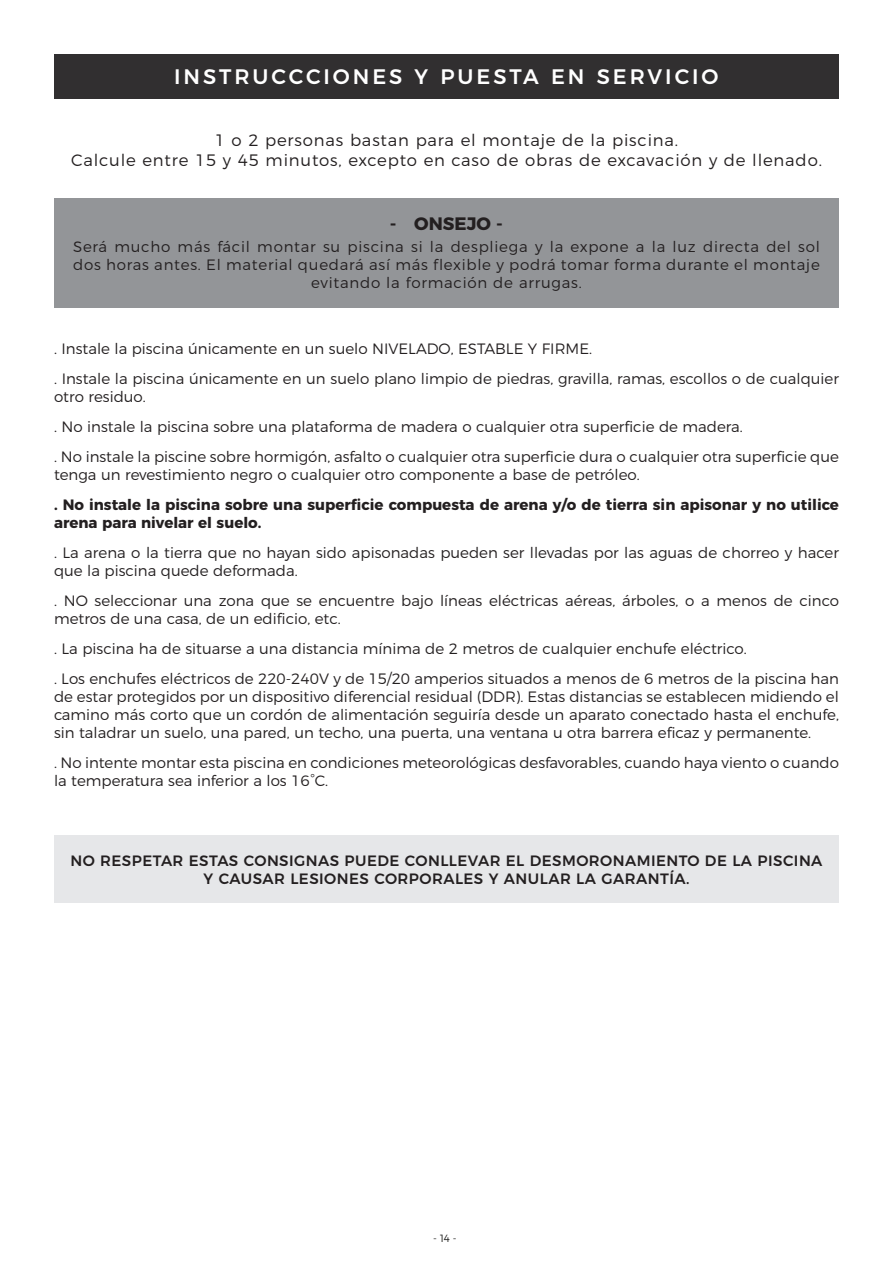
<style>
.page{position:relative;width:893px;height:1263px;background:#fff}
.page>*{position:absolute;margin:0;border:0;box-sizing:border-box;transform-origin:0 0}
.t1{font:500 21px "Montserrat";letter-spacing:.14em;color:#fff}
.t2{font:700 18px "Montserrat";color:#231f20}
.t3{font:300 16.5px/19.8px "Montserrat";letter-spacing:.05em;color:#231f20;text-align:center}
.t4{font:300 15px/18px "Montserrat";color:#231f20}
.t5{font:300 15px/18px "Montserrat";letter-spacing:.05em;color:#231f20;text-align:center}
.t6{font:700 15px/18px "Montserrat";color:#231f20}
.t7{font:500 15px/18px "Montserrat";letter-spacing:.03em;color:#231f20;text-align:center}
.t8{font:300 10.5px "Montserrat";color:#1d1d1b}
</style>
<div class="page">
<div style="left:54px;top:836px;width:785px;height:67px;background:#e6e7e9"></div>
<div style="left:54px;top:198px;width:785px;height:109px;background:#939598"></div>
<div style="left:54px;top:54px;width:785px;height:44px;background:#312f30"></div>
<h1 class="t1" style="left:174px;top:59px;width:546px">INSTRUCCCIONES Y PUESTA EN SERVICIO</h1>
<p class="t3" style="left:71px;top:129px;width:752px">1 o 2 personas bastan para el montaje de la piscina.<br>Calcule entre 15 y 45 minutos, excepto en caso de obras de excavación y de llenado.</p>
<p class="t2" style="left:390px;top:208px;width:115px">- ONSEJO -</p>
<p class="t5" style="left:73px;top:237px;width:748px">Será mucho más fácil montar su piscina si la despliega y la expone a la luz directa del sol dos horas antes. El material quedará así más flexible y podrá tomar forma durante el montaje evitando la formación de arrugas.</p>
<p class="t4" style="left:54px;top:332px;width:786px;line-height:30px">. Instale la piscina únicamente en un suelo NIVELADO, ESTABLE Y FIRME.<br>. Instale la piscina únicamente en un suelo plano limpio de piedras, gravilla, ramas, escollos o de cualquier</p>
<p class="t4" style="left:54px;top:380px;width:786px;line-height:30px">otro residuo.<br>. No instale la piscina sobre una plataforma de madera o cualquier otra superficie de madera.<br>. No instale la piscine sobre hormigón, asfalto o cualquier otra superficie dura o cualquier otra superficie que</p>
<p class="t4" style="left:54px;top:464px;width:587px">tenga un revestimiento negro o cualquier otro componente a base de petróleo.</p>
<p class="t6" style="left:54px;top:494px;width:786px">. No instale la piscina sobre una superficie compuesta de arena y/o de tierra sin apisonar y no utilice arena para nivelar el suelo.</p>
<p class="t4" style="left:54px;top:542px;width:786px">. La arena o la tierra que no hayan sido apisonadas pueden ser llevadas por las aguas de chorreo y hacer que la piscina quede deformada.</p>
<p class="t4" style="left:54px;top:590px;width:786px">. NO seleccionar una zona que se encuentre bajo líneas eléctricas aéreas, árboles, o a menos de cinco metros de una casa, de un edificio, etc.</p>
<p class="t4" style="left:54px;top:632px;width:786px;line-height:30px">. La piscina ha de situarse a una distancia mínima de 2 metros de cualquier enchufe eléctrico.<br>. Los enchufes eléctricos de 220-240V y de 15/20 amperios situados a menos de 6 metros de la piscina han</p>
<p class="t4" style="left:54px;top:686px;width:786px;text-align:justify">de estar protegidos por un dispositivo diferencial residual (DDR). Estas distancias se establecen midiendo el camino más corto que un cordón de alimentación seguiría desde un aparato conectado hasta el enchufe, sin taladrar un suelo, una pared, un techo, una puerta, una ventana u otra barrera eficaz y permanente.</p>
<p class="t4" style="left:54px;top:752px;width:786px">. No intente montar esta piscina en condiciones meteorológicas desfavorables, cuando haya viento o cuando la temperatura sea inferior a los 16°C.</p>
<p class="t7" style="left:70px;top:850px;width:753px">NO RESPETAR ESTAS CONSIGNAS PUEDE CONLLEVAR EL DESMORONAMIENTO DE LA PISCINA<br>Y CAUSAR LESIONES CORPORALES Y ANULAR LA GARANTÍA.</p>
<p class="t8" style="left:433px;top:1231px;width:25px">- 14 -</p>
</div>
